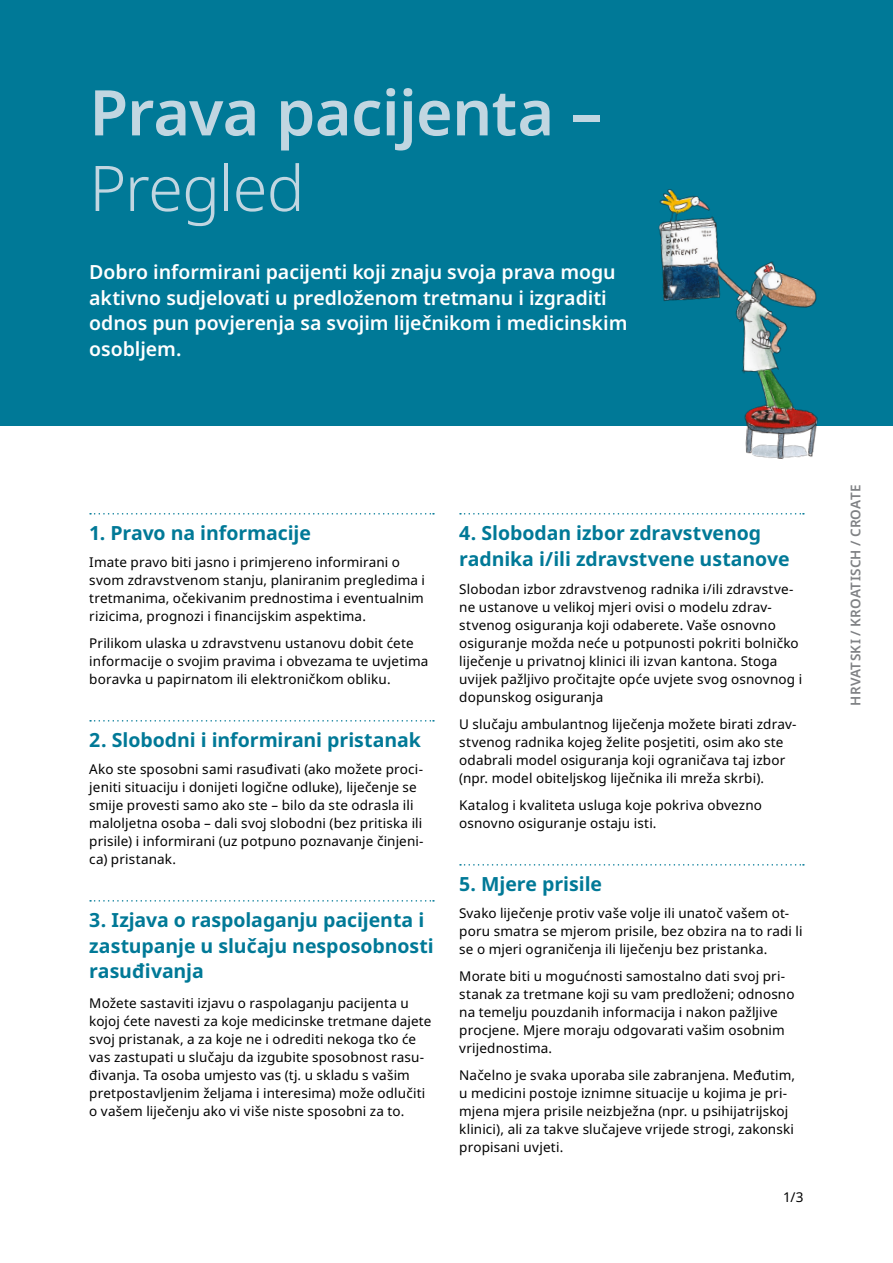
<style>
.page{position:relative;width:893px;height:1263px;background:#fff}
.page>*{position:absolute;margin:0;border:0;box-sizing:border-box;transform-origin:0 0}
.Dokumenttitel{font:600 63px "Noto Sans";letter-spacing:-.015em;color:#c1d6e1}
.Dokumenttitel-2{font:300 63px "Noto Sans";letter-spacing:-.015em;color:#c1d6e1}
.Titel{font:700 19.5px/25.5px "Noto Sans";letter-spacing:-.005em;color:#007997}
.Lead_negativ{font:600 19.5px/25.5px "Noto Sans";letter-spacing:-.005em;color:#fff}
.Lauftext{font:13.5px/18px "Noto Sans";letter-spacing:.01em;color:#000}
.t1{font:600 13.5px "Noto Sans";letter-spacing:.01em;color:#808285}
</style>
<div class="page">
<div style="left:0;top:0;width:893px;height:425px;background:#007997"></div>
<img style="left:624px;top:189px;width:228px;height:270px">
<svg style="left:90px;top:513px;width:344px;height:1px"></svg>
<svg style="left:90px;top:720px;width:344px;height:1px"></svg>
<svg style="left:90px;top:900px;width:344px;height:1px"></svg>
<svg style="left:460px;top:513px;width:344px;height:1px"></svg>
<svg style="left:460px;top:864px;width:344px;height:1px"></svg>
<p class="Dokumenttitel" style="left:89px;top:77px;width:514px">Prava pacijenta –</p>
<p class="Dokumenttitel-2" style="left:89px;top:152px;width:217px">Pregled</p>
<p class="Lead_negativ" style="left:89px;top:260px;width:540px">Dobro informirani pacijenti koji znaju svoja prava mogu aktivno sudjelovati u predloženom tretmanu i izgraditi odnos pun povjerenja sa svojim liječnikom i medicinskim osobljem.</p>
<h1 class="Titel" style="left:89px;top:521px;width:223px">1. Pravo na informacije</h1>
<p class="Lauftext" style="left:89px;top:553px;width:337px">Imate pravo biti jasno i primjereno informirani o svom zdravstvenom stanju, planiranim pregledima i tretmanima, očekivanim prednostima i eventualnim rizicima, prognozi i financijskim aspektima.</p>
<p class="Lauftext" style="left:89px;top:634px;width:341px">Prilikom ulaska u zdravstvenu ustanovu dobit ćete informacije o svojim pravima i obvezama te uvjetima boravka u papirnatom ili elektroničkom obliku.</p>
<h1 class="Titel" style="left:89px;top:728px;width:333px">2. Slobodni i informirani pristanak</h1>
<p class="Lauftext" style="left:89px;top:760px;width:336px">Ako ste sposobni sami rasuđivati (ako možete proci&shy;jeniti situaciju i donijeti logične odluke), liječenje se smije provesti samo ako ste – bilo da ste odrasla ili maloljetna osoba – dali svoj slobodni (bez pritiska ili prisile) i informirani (uz potpuno poznavanje činjeni&shy;ca) pristanak.</p>
<h1 class="Titel" style="left:89px;top:908px;width:346px">3. Izjava o raspolaganju pacijenta i zastupanje u slučaju nesposobnosti rasuđivanja</h1>
<p class="Lauftext" style="left:89px;top:994px;width:344px">Možete sastaviti izjavu o raspolaganju pacijenta u kojoj ćete navesti za koje medicinske tretmane dajete svoj pristanak, a za koje ne i odrediti nekoga tko će vas zastupati u slučaju da izgubite sposobnost rasu&shy;đivanja. Ta osoba umjesto vas (tj. u skladu s vašim pretpostavljenim željama i interesima) može odlučiti o vašem liječenju ako vi više niste sposobni za to.</p>
<h1 class="Titel" style="left:459px;top:521px;width:332px">4. Slobodan izbor zdravstvenog radnika i/ili zdravstvene ustanove</h1>
<p class="Lauftext" style="left:459px;top:580px;width:344px">Slobodan izbor zdravstvenog radnika i/ili zdravstve&shy;ne ustanove u velikoj mjeri ovisi o modelu zdrav&shy;stvenog osiguranja koji odaberete. Vaše osnovno osiguranje možda neće u potpunosti pokriti bolničko liječenje u privatnoj klinici ili izvan kantona. Stoga uvijek pažljivo pročitajte opće uvjete svog osnovnog i dopunskog osiguranja</p>
<p class="Lauftext" style="left:459px;top:715px;width:339px">U slučaju ambulantnog liječenja možete birati zdrav&shy;stvenog radnika kojeg želite posjetiti, osim ako ste odabrali model osiguranja koji ograničava taj izbor (npr. model obiteljskog liječnika ili mreža skrbi).</p>
<p class="Lauftext" style="left:459px;top:796px;width:304px">Katalog i kvaliteta usluga koje pokriva obvezno osnovno osiguranje ostaju isti.</p>
<h1 class="Titel" style="left:459px;top:872px;width:144px">5. Mjere prisile</h1>
<p class="Lauftext" style="left:459px;top:904px;width:345px">Svako liječenje protiv vaše volje ili unatoč vašem ot&shy;poru smatra se mjerom prisile, bez obzira na to radi li se o mjeri ograničenja ili liječenju bez pristanka.</p>
<p class="Lauftext" style="left:459px;top:967px;width:337px">Morate biti u mogućnosti samostalno dati svoj pri&shy;stanak za tretmane koji su vam predloženi; odnosno na temelju pouzdanih informacija i nakon pažljive procjene. Mjere moraju odgovarati vašim osobnim vrijednostima.</p>
<p class="Lauftext" style="left:459px;top:1066px;width:337px">Načelno je svaka uporaba sile zabranjena. Međutim, u medicini postoje iznimne situacije u kojima je pri&shy;mjena mjera prisile neizbježna (npr. u psihijatrijskoj klinici), ali za takve slučajeve vrijede strogi, zakonski propisani uvjeti.</p>
<p class="Lauftext" style="left:783px;top:1189px;width:22px">1/3</p>
<p class="t1" style="left:848px;top:706px;width:222px;rotate:-90deg">HRVATSKI / KROATISCH / CROATE</p>
</div>
